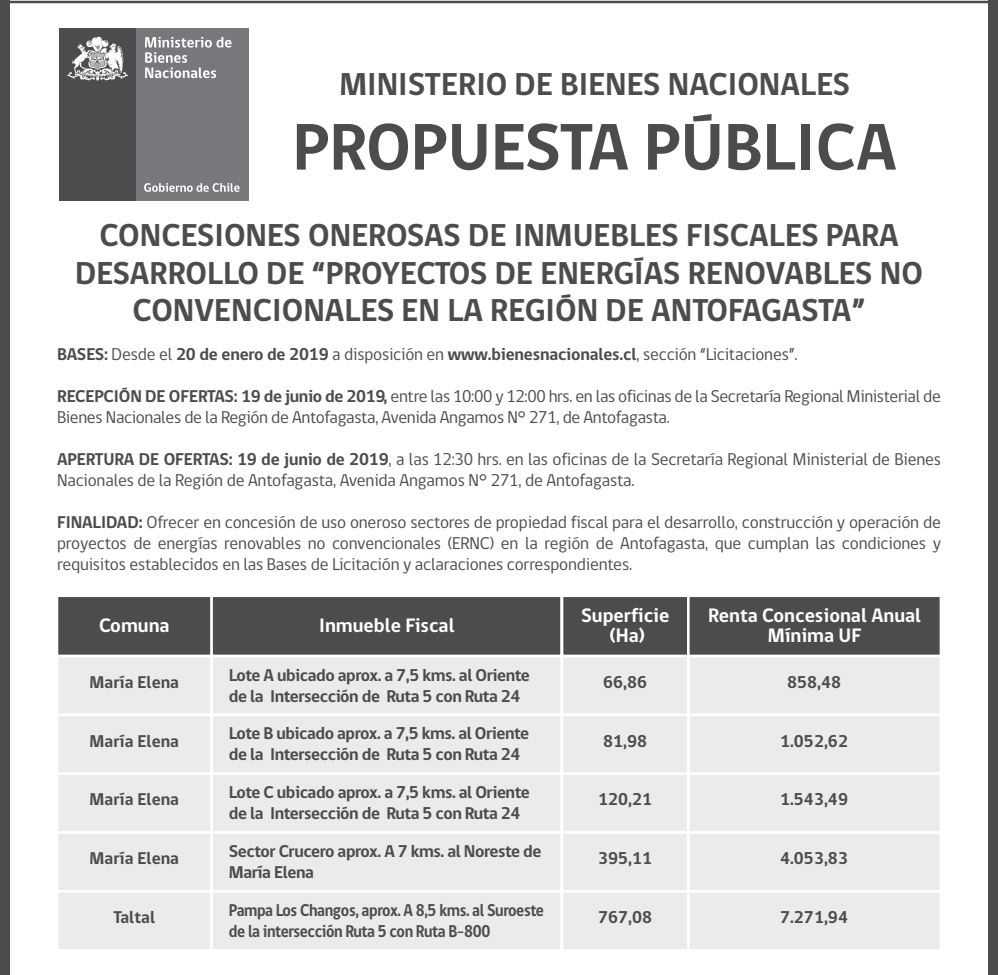
<style>
.page{position:relative;width:998px;height:975px;background:#fff}
.page>*{position:absolute;margin:0;border:0;box-sizing:border-box;transform-origin:0 0}
.t1{font:700 67.5px "gob CL";color:#4b4c4d}
.t2{font:700 32.5px/37.5px "gob CL";color:#4b4c4d;text-align:center}
.t3{font:700 20px/20px "gob CL";color:#fff;text-align:center}
.t4{font:17.5px/21px "gob CL";letter-spacing:-.02em;color:#4b4c4d}
.t5{font:700 17.5px/21px "gob CL";letter-spacing:-.025em;color:#4b4c4d}
.t6{font:700 17.5px/21px "gob CL";letter-spacing:-.025em;color:#4b4c4d;scale:.9 1}
.t7{font:700 17.5px "gob CL";color:#4b4c4d}
.s1{font-weight:400}
.s2{font-weight:700}
</style>
<div class="page">
<div style="left:0;top:1px;width:10px;height:974px;background:#4b4c4d"></div>
<div style="left:988px;top:1px;width:9px;height:974px;background:#4b4c4d"></div>
<div style="left:59px;top:28px;width:77px;height:172px;background:#4b4c4d"></div>
<div style="left:136px;top:28px;width:112px;height:172px;background:#76787b"></div>
<svg style="left:67px;top:36px;width:61px;height:45px"></svg>
<svg style="left:145px;top:37px;width:86px;height:41px"></svg>
<svg style="left:144px;top:183px;width:95px;height:9px"></svg>
<div style="left:56px;top:594px;width:157px;height:63px;background:#4b4c4d;border:2px solid #fff"></div>
<div style="left:210px;top:594px;width:352px;height:63px;background:#4b4c4d;border:2px solid #fff"></div>
<div style="left:560px;top:594px;width:129px;height:63px;background:#4b4c4d;border:2px solid #fff"></div>
<div style="left:687px;top:594px;width:255px;height:63px;background:#4b4c4d;border:2px solid #fff"></div>
<div style="left:56px;top:655px;width:157px;height:61px;background:#eaebec;border:2px solid #fff"></div>
<div style="left:210px;top:655px;width:352px;height:61px;background:#eaebec;border:2px solid #fff"></div>
<div style="left:560px;top:655px;width:129px;height:61px;background:#eaebec;border:2px solid #fff"></div>
<div style="left:687px;top:655px;width:255px;height:61px;background:#eaebec;border:2px solid #fff"></div>
<div style="left:56px;top:714px;width:157px;height:61px;background:#eaebec;border:2px solid #fff"></div>
<div style="left:210px;top:714px;width:352px;height:61px;background:#eaebec;border:2px solid #fff"></div>
<div style="left:560px;top:714px;width:129px;height:61px;background:#eaebec;border:2px solid #fff"></div>
<div style="left:687px;top:714px;width:255px;height:61px;background:#eaebec;border:2px solid #fff"></div>
<div style="left:56px;top:772px;width:157px;height:62px;background:#eaebec;border:2px solid #fff"></div>
<div style="left:210px;top:772px;width:352px;height:62px;background:#eaebec;border:2px solid #fff"></div>
<div style="left:560px;top:772px;width:129px;height:62px;background:#eaebec;border:2px solid #fff"></div>
<div style="left:687px;top:772px;width:255px;height:62px;background:#eaebec;border:2px solid #fff"></div>
<div style="left:56px;top:831px;width:157px;height:61px;background:#eaebec;border:2px solid #fff"></div>
<div style="left:210px;top:831px;width:352px;height:61px;background:#eaebec;border:2px solid #fff"></div>
<div style="left:560px;top:831px;width:129px;height:61px;background:#eaebec;border:2px solid #fff"></div>
<div style="left:687px;top:831px;width:255px;height:61px;background:#eaebec;border:2px solid #fff"></div>
<div style="left:56px;top:890px;width:157px;height:61px;background:#eaebec;border:2px solid #fff"></div>
<div style="left:210px;top:890px;width:352px;height:61px;background:#eaebec;border:2px solid #fff"></div>
<div style="left:560px;top:890px;width:129px;height:61px;background:#eaebec;border:2px solid #fff"></div>
<div style="left:687px;top:890px;width:255px;height:61px;background:#eaebec;border:2px solid #fff"></div>
<h2 class="t2" style="left:339px;top:66px;width:512px">MINISTERIO DE BIENES NACIONALES</h2>
<h1 class="t1" style="left:293px;top:101px;width:605px">PROPUESTA PÚBLICA</h1>
<h2 class="t2" style="left:75px;top:218px;width:849px">CONCESIONES ONEROSAS DE INMUEBLES FISCALES PARA<br>DESARROLLO DE “PROYECTOS DE ENERGÍAS RENOVABLES NO<br>CONVENCIONALES EN LA REGIÓN DE ANTOFAGASTA”</h2>
<p class="t5" style="left:57px;top:344px;width:741px">BASES: <span class="s1">Desde el</span> 20 de enero de 2019 <span class="s1">a disposición en</span> www.bienesnacionales.cl<span class="s1">, sección “Licitaciones”.</span></p>
<p class="t4" style="left:57px;top:386px;width:885px"><span class="s2">RECEPCIÓN DE OFERTAS: 19 de junio de 2019,</span> entre las 10:00 y 12:00 hrs. en las oficinas de la Secretaría Regional Ministerial de<br>Bienes Nacionales de la Región de Antofagasta, Avenida Angamos N° 271, de Antofagasta.</p>
<p class="t4" style="left:57px;top:449px;width:885px"><span class="s2">APERTURA DE OFERTAS: 19 de junio de 2019</span>, a las 12:30 hrs. en las oficinas de la Secretaría Regional Ministerial de Bienes<br>Nacionales de la Región de Antofagasta, Avenida Angamos N° 271, de Antofagasta.</p>
<p class="t4" style="left:57px;top:512px;width:885px;text-align:justify"><span class="s2">FINALIDAD:</span> Ofrecer en concesión de uso oneroso sectores de propiedad fiscal para el desarrollo, construcción y operación de proyectos de energías renovables no convencionales (ERNC) en la región de Antofagasta, que cumplan las condiciones y requisitos establecidos en las Bases de Licitación y aclaraciones correspondientes.</p>
<p class="t3" style="left:581px;top:606px;width:90px">Superficie (Ha)</p>
<p class="t3" style="left:99px;top:616px;width:72px">Comuna</p>
<p class="t3" style="left:708px;top:606px;width:214px">Renta Concesional Anual<br>Mínima UF</p>
<p class="t3" style="left:319px;top:616px;width:137px">Inmueble Fiscal</p>
<p class="t5" style="left:229px;top:665px;width:302px">Lote A ubicado aprox. a 7,5 kms. al Oriente de la Intersección de Ruta 5 con Ruta 24</p>
<p class="t7" style="left:90px;top:670px;width:91px">María Elena</p>
<p class="t5" style="left:603px;top:672px;width:45px">66,86</p>
<p class="t5" style="left:787px;top:672px;width:56px">858,48</p>
<p class="t5" style="left:229px;top:723px;width:302px">Lote B ubicado aprox. a 7,5 kms. al Oriente de la Intersección de Ruta 5 con Ruta 24</p>
<p class="t7" style="left:90px;top:729px;width:91px">María Elena</p>
<p class="t5" style="left:603px;top:730px;width:45px">81,98</p>
<p class="t5" style="left:780px;top:730px;width:69px">1.052,62</p>
<p class="t5" style="left:229px;top:782px;width:302px">Lote C ubicado aprox. a 7,5 kms. al Oriente de la Intersección de Ruta 5 con Ruta 24</p>
<p class="t7" style="left:90px;top:787px;width:91px">María Elena</p>
<p class="t5" style="left:598px;top:789px;width:56px">120,21</p>
<p class="t5" style="left:780px;top:789px;width:69px">1.543,49</p>
<p class="t5" style="left:229px;top:841px;width:314px">Sector Crucero aprox. A 7 kms. al Noreste de<br>María Elena</p>
<p class="t7" style="left:90px;top:846px;width:91px">María Elena</p>
<p class="t5" style="left:598px;top:848px;width:56px">395,11</p>
<p class="t5" style="left:780px;top:848px;width:69px">4.053,83</p>
<p class="t6" style="left:229px;top:900px;width:351px">Pampa Los Changos, aprox. A 8,5 kms. al Suroeste de la intersección Ruta 5 con Ruta B-800</p>
<p class="t5" style="left:113px;top:907px;width:43px">Taltal</p>
<p class="t5" style="left:598px;top:907px;width:56px">767,08</p>
<p class="t5" style="left:780px;top:907px;width:69px">7.271,94</p>
</div>
